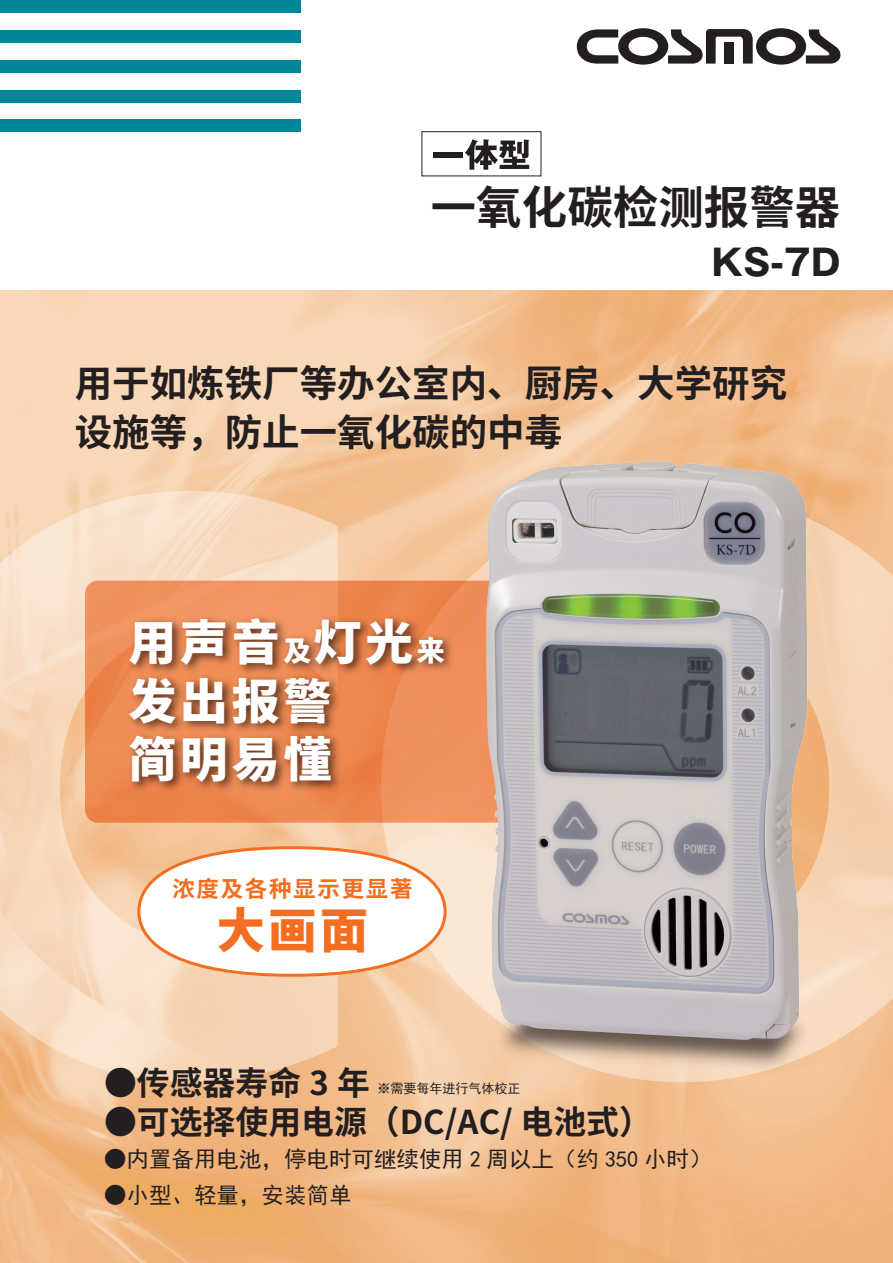
<style>
.page{position:relative;width:893px;height:1263px;background:#fff}
.page>*{position:absolute;margin:0;border:0;box-sizing:border-box;transform-origin:0 0}
.t1{font:800 48px/58.5px "Source Han Sans CN";letter-spacing:.075em;color:#fff}
.t2{font:800 48px "Source Han Sans CN";color:#f36e21}
.t3{font:700 45.45px "Source Han Sans CN";color:#231f20}
.t4{font:700 37.5px/49.5px "Source Han Sans CN";color:#231f20}
.t5{font:700 36px "Gothic MB101 Pro";color:#231f20}
.t6{font:700 32.85px "Source Han Sans CN";color:#231f20}
.t7{font:22.5px "Sim Hei";color:#231f20}
.t8{font:700 22.5px "Source Han Sans CN";letter-spacing:.075em;color:#f36e21}
.t9{font:13.05px "Sim Hei";color:#231f20}
.s1{font-size:28.05px}
</style>
<div class="page">
<img style="left:0;top:291px;width:893px;height:972px">
<svg style="left:0;top:491px;width:338px;height:590px;background:#f6d6b8"></svg>
<svg style="left:381px;top:492px;width:512px;height:590px;background:#f5cda9"></svg>
<svg style="left:85px;top:581px;width:531px;height:242px;background:#ee8c57"></svg>
<img style="left:453px;top:1082px;width:398px;height:28px">
<img style="left:426px;top:420px;width:438px;height:662px">
<svg style="left:577px;top:28px;width:263px;height:37px"></svg>
<div style="left:0;top:0;width:300px;height:13px;background:#008797"></div>
<div style="left:0;top:30px;width:300px;height:13px;background:#008797"></div>
<div style="left:0;top:60px;width:300px;height:13px;background:#008797"></div>
<div style="left:0;top:90px;width:300px;height:13px;background:#008797"></div>
<div style="left:0;top:120px;width:300px;height:12px;background:#008797"></div>
<div style="left:139px;top:848px;width:306px;height:127px;background:#fff;border-radius:50%"></div>
<div style="left:433px;top:152px;width:30px;height:6px;background:#231f20"></div>
<svg style="left:465px;top:139px;width:64px;height:31px"></svg>
<div style="left:422px;top:131px;width:119px;height:45px;border:1px solid #231f20"></div>
<img style="left:121px;top:610px;width:342px;height:233px">
<h2 class="t3" style="left:431px;top:181px;width:411px">一氧化碳检测报警器</h2>
<h3 class="t5" style="left:712px;top:232px;width:130px">KS-7D</h3>
<h3 class="t4" style="left:75px;top:359px;width:714px">用于如炼铁厂等办公室内、厨房、大学研究设施等，防止一氧化碳的中毒</h3>
<h1 class="t1" style="left:129px;top:614px;width:318px">用声音<span class="s1">及</span>灯光<span class="s1">来</span>发出报警<br>简明易懂</h1>
<p class="t8" style="left:172px;top:876px;width:242px">浓度及各种显示更显著</p>
<h1 class="t2" style="left:217px;top:903px;width:153px">大画面</h1>
<h3 class="t6" style="left:104px;top:1064px;width:267px">●传感器寿命 3 年</h3>
<p class="t9" style="left:377px;top:1082px;width:144px">※需要每年进行气体校正</p>
<h3 class="t6" style="left:104px;top:1103px;width:549px">●可选择使用电源（DC/AC/ 电池式）</h3>
<p class="t7" style="left:104px;top:1148px;width:609px">●内置备用电池，停电时可继续使用 2 周以上（约 350 小时）</p>
<p class="t7" style="left:104px;top:1184px;width:249px">●小型、轻量，安装简单</p>
</div>
